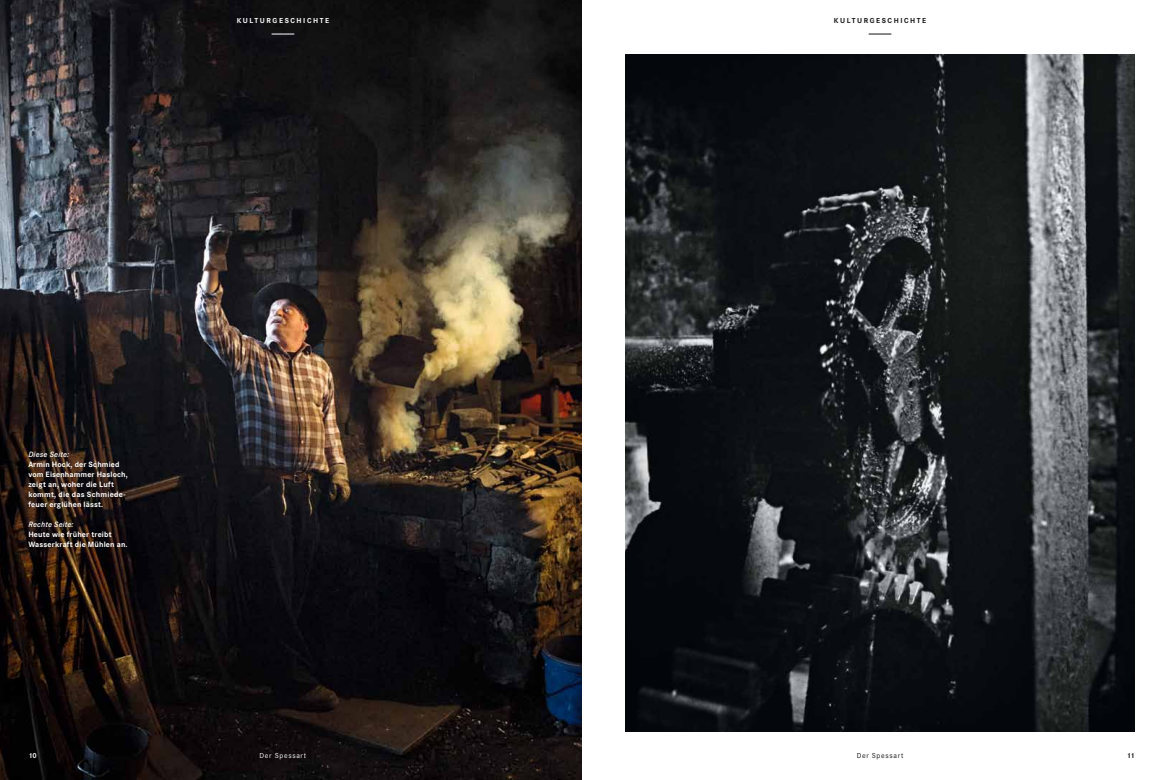
<style>
.page{position:relative;width:1163px;height:780px;background:#fff}
.page>*{position:absolute;margin:0;border:0;box-sizing:border-box;transform-origin:0 0}
.t1{font:700 8px/10px "Corporate S";letter-spacing:.02em;color:#fff}
.t2{font:italic 600 8px "Corporate S";letter-spacing:.02em;color:#fff}
.t3{font:700 7.5px "Corporate S";color:#fff}
.t4{font:700 7.5px "Corporate S";color:#141414}
.t5{font:7.5px "Corporate S";letter-spacing:.095em;color:#fff}
.t6{font:7.5px "Corporate S";letter-spacing:.095em;color:#141414}
</style>
<div class="page">
<img style="left:0;top:0;width:581px;height:780px">
<img style="left:625px;top:54px;width:509px;height:677px">
<svg style="left:868px;top:34px;width:23px;height:1px"></svg>
<svg style="left:271px;top:34px;width:23px;height:1px"></svg>
<p class="t3" style="left:237px;top:16px;width:49px">Kulturgesc</p>
<p class="t3" style="left:296px;top:16px;width:33px">hic hte</p>
<p class="t4" style="left:833px;top:16px;width:49px">Kulturgesc</p>
<p class="t4" style="left:893px;top:16px;width:33px">hic hte</p>
<p class="t2" style="left:28px;top:449px;width:42px">Diese Seite:</p>
<p class="t1" style="left:28px;top:459px;width:101px">Armin Hock, der Schmied vom Eisenhammer Hasloch, zeigt an, woher die Luft kommt, die das Schmiede&shy;feuer erglühen lässt.</p>
<p class="t2" style="left:28px;top:519px;width:47px">Rechte Seite:</p>
<p class="t1" style="left:28px;top:529px;width:101px">Heute wie früher treibt<br>Wasserkraft die M ühlen an.</p>
<p class="t3" style="left:28px;top:750px;width:10px">10</p>
<p class="t5" style="left:259px;top:750px;width:48px">Der Spessart</p>
<p class="t6" style="left:856px;top:750px;width:48px">Der Spessart</p>
<p class="t4" style="left:1126px;top:750px;width:9px">11</p>
</div>
